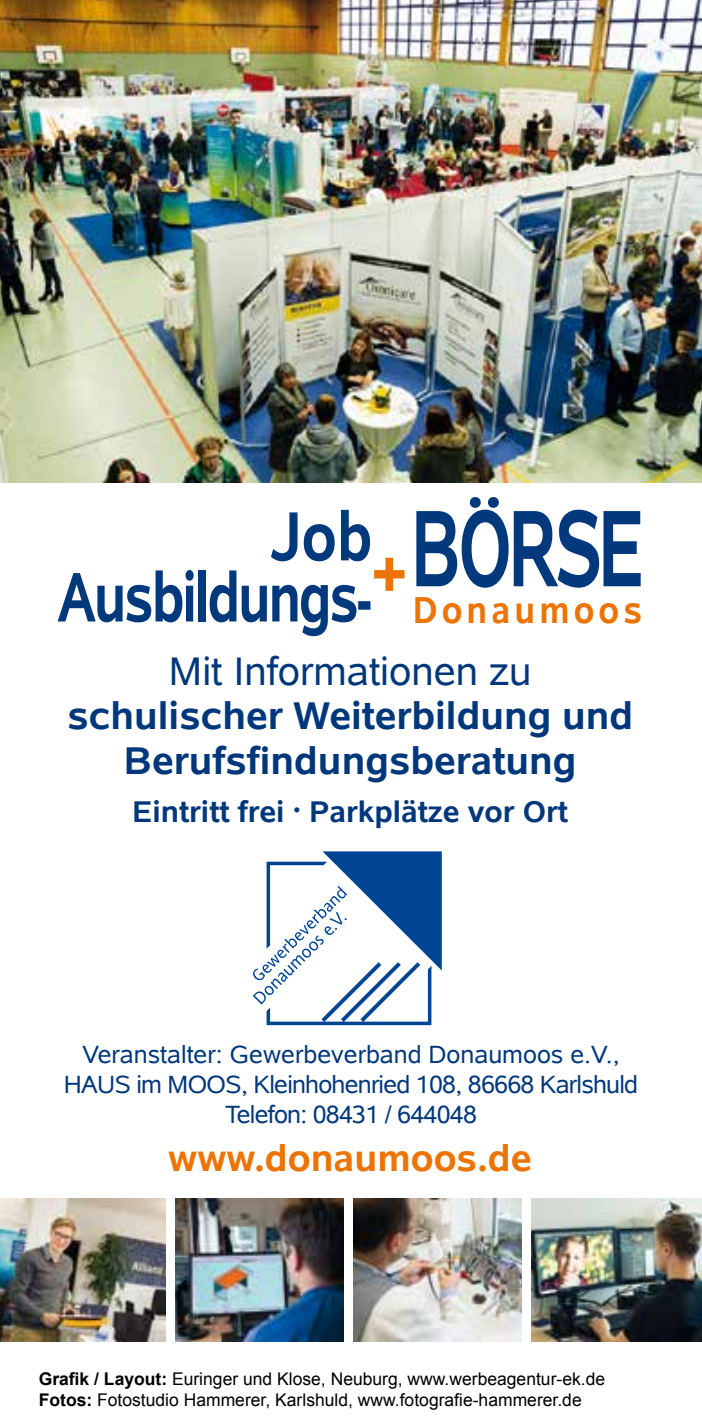
<style>
.page{position:relative;width:702px;height:1425px;background:#fff}
.page>*{position:absolute;margin:0;border:0;box-sizing:border-box;transform-origin:0 0}
.t1{font:700 109px "Albany";letter-spacing:-.04em;color:#01397c;scale:.63 1}
.t2{font:700 70.25px "Albany";letter-spacing:-.04em;color:#01397c;scale:.76 1}
.t3{font:700 65.25px "Albany";color:#01397c}
.t4{font:40px "Albany";color:#00377b}
.t5{font:700 38.75px/44.5px "Albany";color:#00377b;text-align:center}
.t6{font:700 37.5px "Albany";color:#ec7405}
.t7{font:700 30px "Albany";color:#00377b}
.t8{font:25px/30px "Albany";letter-spacing:-.03em;color:#00377b;text-align:center}
.t9{font:17.5px/21px "Arial";color:#000}
.s1{font-size:60.25px}
.s2{font-size:37.5px;color:#ec7405}
.s3{font-weight:700}
</style>
<div class="page">
<svg style="left:253px;top:851px;width:189px;height:174px"></svg>
<img style="left:0;top:1198px;width:165px;height:143px">
<img style="left:175px;top:1198px;width:168px;height:143px">
<img style="left:353px;top:1198px;width:168px;height:143px">
<img style="left:531px;top:1198px;width:171px;height:143px">
<img style="left:0;top:0;width:702px;height:482px">
<h3 class="t3" style="left:466px;top:438px;width:38px">..</h3>
<h1 class="t1" style="left:269px;top:472px;width:596px"><sup>Job</sup> BORSE</h1>
<h2 class="t2" style="left:57px;top:548px;width:771px">Ausbildungs<span class="s1">-</span><sup>+</sup> <span class="s2">D o n a u m o o s</span></h2>
<h3 class="t4" style="left:169px;top:643px;width:364px">Mit Informationen zu</h3>
<h3 class="t5" style="left:67px;top:692px;width:567px">schulischer Weiterbildung und<br>Berufsfindungsberatung</h3>
<h3 class="t7" style="left:133px;top:791px;width:437px">Eintritt frei . Parkplätze vor Ort</h3>
<h3 class="t8" style="left:64px;top:1038px;width:575px">Veranstalter: Gewerbeverband Donaumoos e.V.,<br>HAUS im MOOS, Kleinhohenried 108, 86668 Karlshuld<br>Telefon: 08431 / 644048</h3>
<h3 class="t6" style="left:168px;top:1131px;width:365px">www.donaumoos.de</h3>
<p class="t9" style="left:39px;top:1368px;width:568px"><span class="s3">Grafik / Layout:</span> Euringer und Klose, Neuburg, www.werbeagentur-ek.de<br><span class="s3">Fotos:</span> Fotostudio Hammerer, Karlshuld, www.fotografie-hammerer.de</p>
</div>
